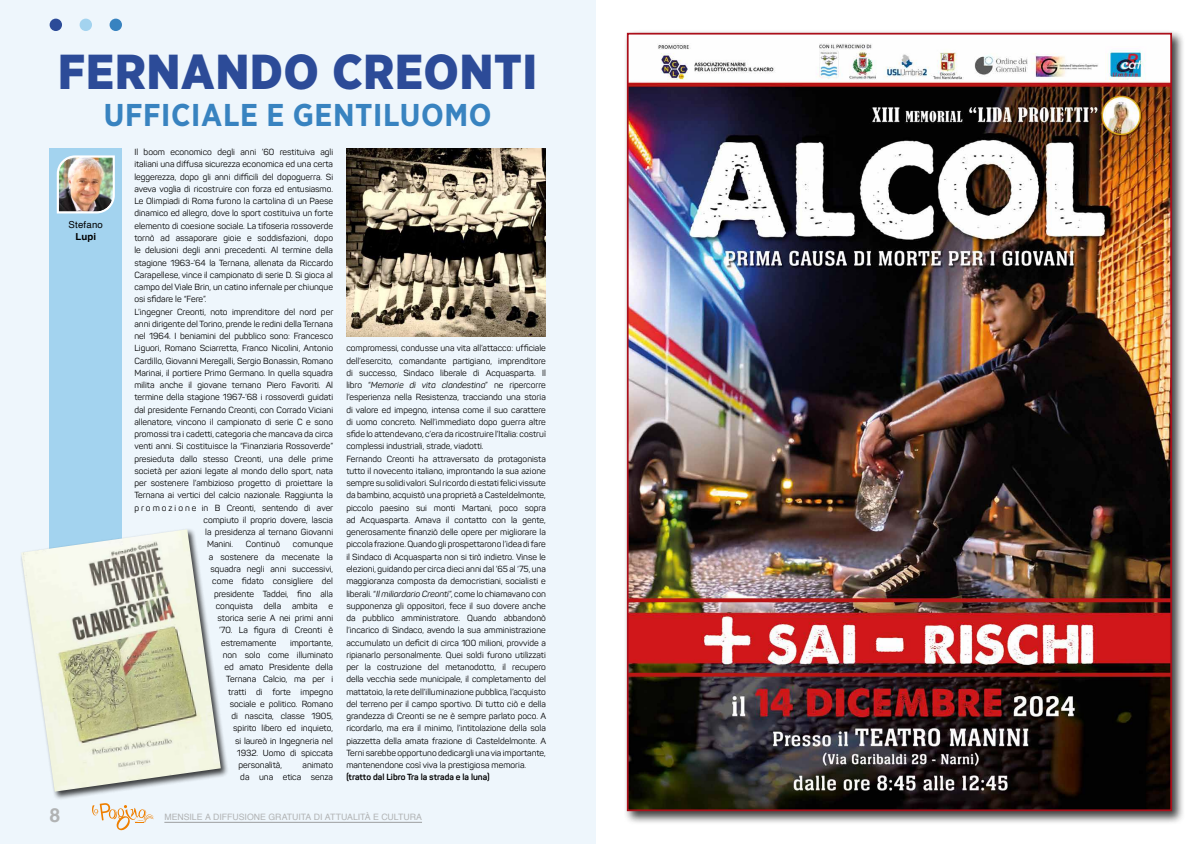
<style>
.page{position:relative;width:1191px;height:844px;background:#fff}
.page>*{position:absolute;margin:0;border:0;box-sizing:border-box;transform-origin:0 0}
.t1{font:900 49px "Gotham Narrow";letter-spacing:.02em;color:#2c4b98}
.t2{font:700 31.5px "Gotham Narrow";letter-spacing:.02em;color:#3883c0}
.t3{font:700 19.25px "Helvetica";color:#b1b3b4}
.t4{font:9.62px "Helvetica";letter-spacing:.02em;color:#000}
.t5{font:700 9.62px "Helvetica";color:#000}
.t6{font:8.75px/12.2px "Panton";color:#000;text-align:right}
.t7{font:8.75px "Helvetica";letter-spacing:-.005em;color:#b1b3b4}
.t8{font:700 8.75px "Panton";color:#000}
.s1{font-style:italic}
</style>
<div class="page">
<div style="left:0;top:0;width:595px;height:843px;background:#eef6fc"></div>
<div style="left:50px;top:148px;width:72px;height:563px;background:#a3d3ef"></div>
<img style="left:56px;top:155px;width:59px;height:59px">
<div style="left:110px;top:19px;width:12px;height:12px;background:#3883c0;border-radius:50%"></div>
<div style="left:80px;top:19px;width:12px;height:12px;background:#a3d3ef;border-radius:50%"></div>
<div style="left:50px;top:19px;width:12px;height:12px;background:#2c4b98;border-radius:50%"></div>
<img style="left:346px;top:148px;width:200px;height:188px">
<div style="left:20px;top:527px;width:209px;height:273px;background:#000;opacity:.75"></div>
<img style="left:21px;top:529px;width:200px;height:262px">
<div style="left:624px;top:30px;width:561px;height:794px;background:#000;opacity:.75"></div>
<img style="left:630px;top:36px;width:539px;height:772px">
<svg style="left:92px;top:803px;width:62px;height:27px"></svg>
<hr style="left:164px;top:821px;width:258px;height:1px;background:#9c9e9f">
<h1 class="t1" style="left:58px;top:39px;width:480px">FERNANDO CREONTI</h1>
<h2 class="t2" style="left:104px;top:94px;width:389px">UFFICIALE E GENTILUOMO</h2>
<p class="t4" style="left:69px;top:217px;width:36px">Stefano</p>
<p class="t5" style="left:75px;top:230px;width:22px">Lupi</p>
<p class="t6" style="left:134px;top:146px;width:200px">Il boom economico degli anni ’60 restituiva agli</p>
<p class="t6" style="left:134px;top:158px;width:200px">italiani una diffusa sicurezza economica ed una certa</p>
<p class="t6" style="left:134px;top:170px;width:200px">leggerezza, dopo gli anni difficili del dopoguerra. Si</p>
<p class="t6" style="left:134px;top:183px;width:200px">aveva voglia di ricostruire con forza ed entusiasmo.</p>
<p class="t6" style="left:134px;top:195px;width:200px">Le Olimpiadi di Roma furono la cartolina di un Paese</p>
<p class="t6" style="left:134px;top:207px;width:200px">dinamico ed allegro, dove lo sport costituiva un forte</p>
<p class="t6" style="left:134px;top:219px;width:200px">elemento di coesione sociale. La tifoseria rossoverde</p>
<p class="t6" style="left:134px;top:232px;width:200px">tornò ad assaporare gioie e soddisfazioni, dopo</p>
<p class="t6" style="left:134px;top:244px;width:200px">le delusioni degli anni precedenti. Al termine della</p>
<p class="t6" style="left:134px;top:256px;width:200px">stagione 1963-’64 la Ternana, allenata da Riccardo</p>
<p class="t6" style="left:134px;top:268px;width:200px">Carapellese, vince il campionato di serie D. Si gioca al</p>
<p class="t6" style="left:134px;top:281px;width:200px">campo del Viale Brin, un catino infernale per chiunque</p>
<p class="t6" style="left:134px;top:293px;width:74px">osi sfidare le “Fere”.</p>
<p class="t6" style="left:134px;top:305px;width:200px">L’ingegner Creonti, noto imprenditore del nord per</p>
<p class="t6" style="left:134px;top:317px;width:200px">anni dirigente del Torino, prende le redini della Ternana</p>
<p class="t6" style="left:134px;top:330px;width:200px">nel 1964. I beniamini del pubblico sono: Francesco</p>
<p class="t6" style="left:134px;top:342px;width:200px">Liguori, Romano Sciarretta, Franco Nicolini, Antonio</p>
<p class="t6" style="left:134px;top:354px;width:200px">Cardillo, Giovanni Meregalli, Sergio Bonassin, Romano</p>
<p class="t6" style="left:134px;top:366px;width:200px">Marinai, il portiere Primo Germano. In quella squadra</p>
<p class="t6" style="left:134px;top:379px;width:200px">milita anche il giovane ternano Piero Favoriti. Al</p>
<p class="t6" style="left:134px;top:391px;width:200px">termine della stagione 1967-’68 i rossoverdi guidati</p>
<p class="t6" style="left:134px;top:403px;width:200px">dal presidente Fernando Creonti, con Corrado Viciani</p>
<p class="t6" style="left:134px;top:415px;width:200px">allenatore, vincono il campionato di serie C e sono</p>
<p class="t6" style="left:134px;top:428px;width:200px">promossi tra i cadetti, categoria che mancava da circa</p>
<p class="t6" style="left:134px;top:440px;width:200px">venti anni. Si costituisce la “Finanziaria Rossoverde”</p>
<p class="t6" style="left:134px;top:452px;width:200px">presieduta dallo stesso Creonti, una delle prime</p>
<p class="t6" style="left:134px;top:464px;width:200px">società per azioni legate al mondo dello sport, nata</p>
<p class="t6" style="left:134px;top:477px;width:200px">per sostenere l’ambizioso progetto di proiettare la</p>
<p class="t6" style="left:134px;top:489px;width:200px">Ternana ai vertici del calcio nazionale. Raggiunta la</p>
<p class="t6" style="left:134px;top:501px;width:200px">p r o m o z i o n e in B Creonti, sentendo di aver</p>
<p class="t6" style="left:203px;top:513px;width:131px">compiuto il proprio dovere, lascia</p>
<p class="t6" style="left:205px;top:526px;width:129px">la presidenza al ternano Giovanni</p>
<p class="t6" style="left:207px;top:538px;width:28px">Manini.</p>
<p class="t6" style="left:246px;top:538px;width:36px">Continuò</p>
<p class="t6" style="left:293px;top:538px;width:42px">comunque</p>
<p class="t6" style="left:209px;top:550px;width:126px">a sostenere da mecenate la</p>
<p class="t6" style="left:210px;top:562px;width:124px">squadra negli anni successivi,</p>
<p class="t6" style="left:212px;top:575px;width:122px">come fidato consigliere del</p>
<p class="t6" style="left:214px;top:587px;width:121px">presidente Taddei, fino alla</p>
<p class="t6" style="left:216px;top:599px;width:119px">conquista della ambita e</p>
<p class="t6" style="left:217px;top:611px;width:117px">storica serie A nei primi anni</p>
<p class="t6" style="left:219px;top:624px;width:115px">’70. La figura di Creonti è</p>
<p class="t6" style="left:221px;top:636px;width:57px">estremamente</p>
<p class="t6" style="left:290px;top:636px;width:45px">importante,</p>
<p class="t6" style="left:223px;top:648px;width:112px">non solo come illuminato</p>
<p class="t6" style="left:224px;top:660px;width:110px">ed amato Presidente della</p>
<p class="t6" style="left:226px;top:673px;width:108px">Ternana Calcio, ma per i</p>
<p class="t6" style="left:228px;top:685px;width:106px">tratti di forte impegno</p>
<p class="t6" style="left:230px;top:697px;width:105px">sociale e politico. Romano</p>
<p class="t6" style="left:231px;top:709px;width:103px">di nascita, classe 1905,</p>
<p class="t6" style="left:233px;top:722px;width:101px">spirito libero ed inquieto,</p>
<p class="t6" style="left:235px;top:734px;width:99px">si laureò in Ingegneria nel</p>
<p class="t6" style="left:237px;top:746px;width:98px">1932. Uomo di spiccata</p>
<p class="t6" style="left:238px;top:758px;width:45px">personalità,</p>
<p class="t6" style="left:240px;top:758px;width:94px">animato<br>da una etica senza</p>
<p class="t6" style="left:346px;top:342px;width:201px;text-align:left">compromessi, condusse una vita all’attacco: ufficiale dell’esercito, comandante partigiano, imprenditore di successo, Sindaco liberale di Acquasparta. Il libro “<span class="s1">Memorie di vita clandestina</span>” ne ripercorre l’esperienza nella Resistenza, tracciando una storia di valore ed impegno, intensa come il suo carattere di uomo concreto. Nell’immediato dopo guerra altre sfide lo attendevano, c’era da ricostruire l’Italia: costruì complessi industriali, strade, viadotti.<br>Fernando Creonti ha attraversato da protagonista tutto il novecento italiano, improntando la sua azione sempre su solidi valori. Sul ricordo di estati felici vissute da bambino, acquistò una proprietà a Casteldelmonte, piccolo paesino sui monti Martani, poco sopra ad Acquasparta. Amava il contatto con la gente, generosamente finanziò delle opere per migliorare la piccola frazione. Quando gli prospettarono l’idea di fare il Sindaco di Acquasparta non si tirò indietro. Vinse le elezioni, guidando per circa dieci anni dal ’65 al ‘75, una maggioranza composta da democristiani, socialisti e liberali. “<span class="s1">Il miliardario Creonti</span>”, come lo chiamavano con supponenza gli oppositori, fece il suo dovere anche da pubblico amministratore. Quando abbandonò l’incarico di Sindaco, avendo la sua amministrazione accumulato un deficit di circa 100 milioni, provvide a ripianarlo personalmente. Quei soldi furono utilizzati per la costruzione del metanodotto, il recupero della vecchia sede municipale, il completamento del mattatoio, la rete dell’illuminazione pubblica, l’acquisto del terreno per il campo sportivo. Di tutto ciò e della grandezza di Creonti se ne è sempre parlato poco. A ricordarlo, ma era il minimo, l’intitolazione della sola piazzetta della amata frazione di Casteldelmonte. A Terni sarebbe opportuno dedicargli una via importante, mantenendone così viva la prestigiosa memoria.</p>
<p class="t8" style="left:346px;top:771px;width:145px">(tratto dal Libro Tra la strada e la luna)</p>
<h3 class="t3" style="left:50px;top:803px;width:12px">8</h3>
<p class="t7" style="left:164px;top:809px;width:259px">MENSILE A DIFFUSIONE GRATUITA DI ATTUALITÀ E CULTURA</p>
</div>
